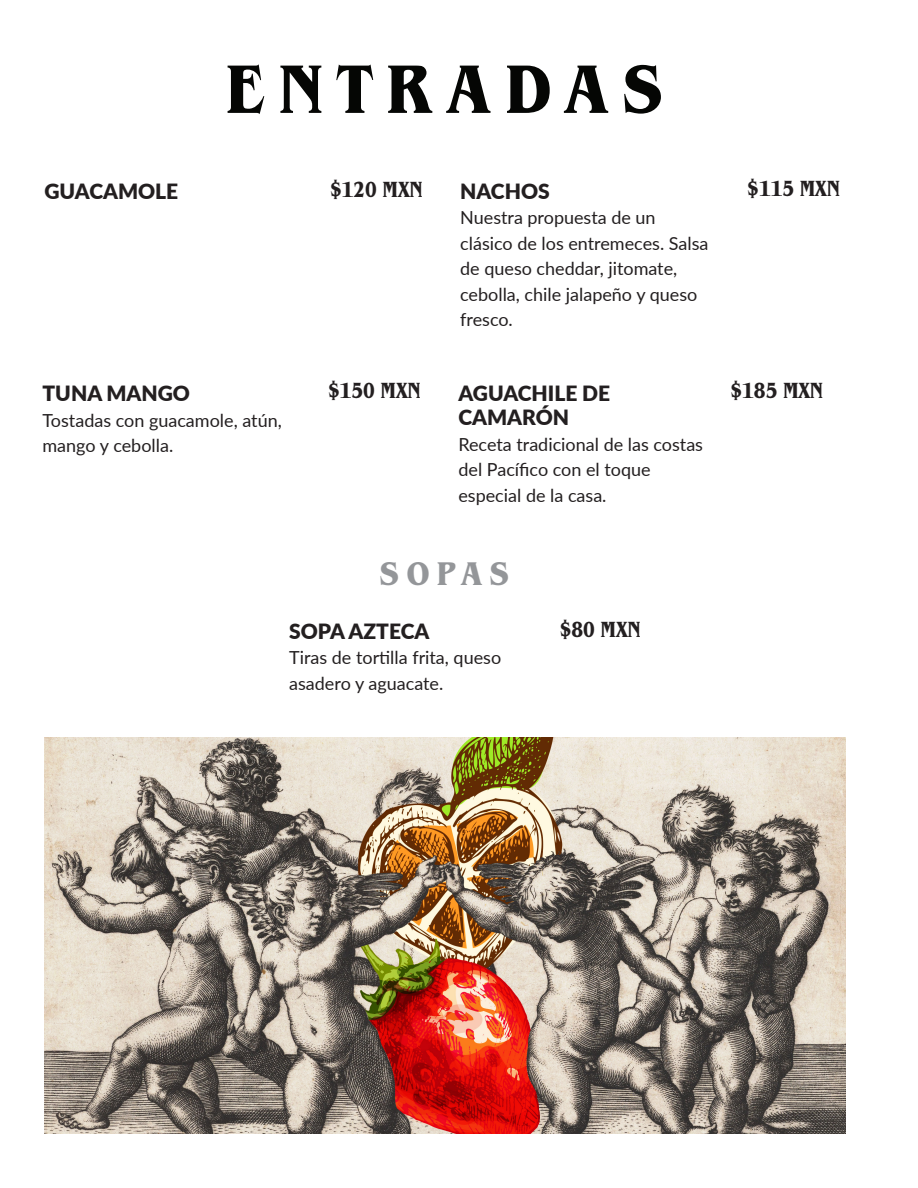
<style>
.page{position:relative;width:918px;height:1188px;background:#fff}
.page>*{position:absolute;margin:0;border:0;box-sizing:border-box;transform-origin:0 0}
.Nombre_de_seccion{font:700 condensed 72px "Benguiat Pro ITC";letter-spacing:.2em;color:#050604}
.Cabecera{font:700 condensed 34.5px "Benguiat Pro ITC";letter-spacing:.215em;color:#949699}
.Cabecera-2{font:700 condensed 23.1px "Benguiat Pro ITC";color:#231f20;scale:.91 1}
.Opcion_del_menu{font:900 21px/24px "Lato";color:#231f20}
.Texto_regular{font:18px/25.5px "Lato";color:#231f20}
.Opcion_del_menu-2{font:18px/25.5px "Lato";color:#231f20}
</style>
<div class="page">
<img style="left:44px;top:737px;width:802px;height:397px">
<p class="Nombre_de_seccion" style="left:226px;top:47px;width:437px">ENTRADAS</p>
<p class="Opcion_del_menu" style="left:44px;top:178px;width:135px">GUACAMOLE</p>
<p class="Cabecera-2" style="left:330px;top:176px;width:103px">$120 MXN</p>
<p class="Opcion_del_menu" style="left:460px;top:178px;width:91px">NACHOS</p>
<p class="Texto_regular" style="left:460px;top:204px;width:250px">Nuestra propuesta de un clásico de los entremeces. Salsa de queso cheddar, jitomate, cebolla, chile jalapeño y queso fresco.</p>
<p class="Opcion_del_menu" style="left:43px;top:381px;width:149px">TUNA MANGO</p>
<p class="Texto_regular" style="left:43px;top:407px;width:241px">Tostadas con guacamole, atún, mango y cebolla.</p>
<p class="Cabecera-2" style="left:328px;top:377px;width:103px">$150 MXN</p>
<p class="Opcion_del_menu" style="left:458px;top:381px;width:153px">AGUACHILE DE<br>CAMARÓN</p>
<p class="Texto_regular" style="left:458px;top:431px;width:246px">Receta tradicional de las costas del Pacífico con el toque especial de la casa.</p>
<p class="Cabecera" style="left:379px;top:553px;width:131px">SOPAS</p>
<p class="Opcion_del_menu" style="left:289px;top:618px;width:142px">SOPA AZTECA</p>
<p class="Opcion_del_menu-2" style="left:289px;top:644px;width:214px">Tiras de tortilla frita, queso asadero y aguacate.</p>
<p class="Cabecera-2" style="left:560px;top:616px;width:90px">$80 MXN</p>
<p class="Cabecera-2" style="left:747px;top:175px;width:103px">$115 MXN</p>
<p class="Cabecera-2" style="left:731px;top:377px;width:103px">$185 MXN</p>
</div>
